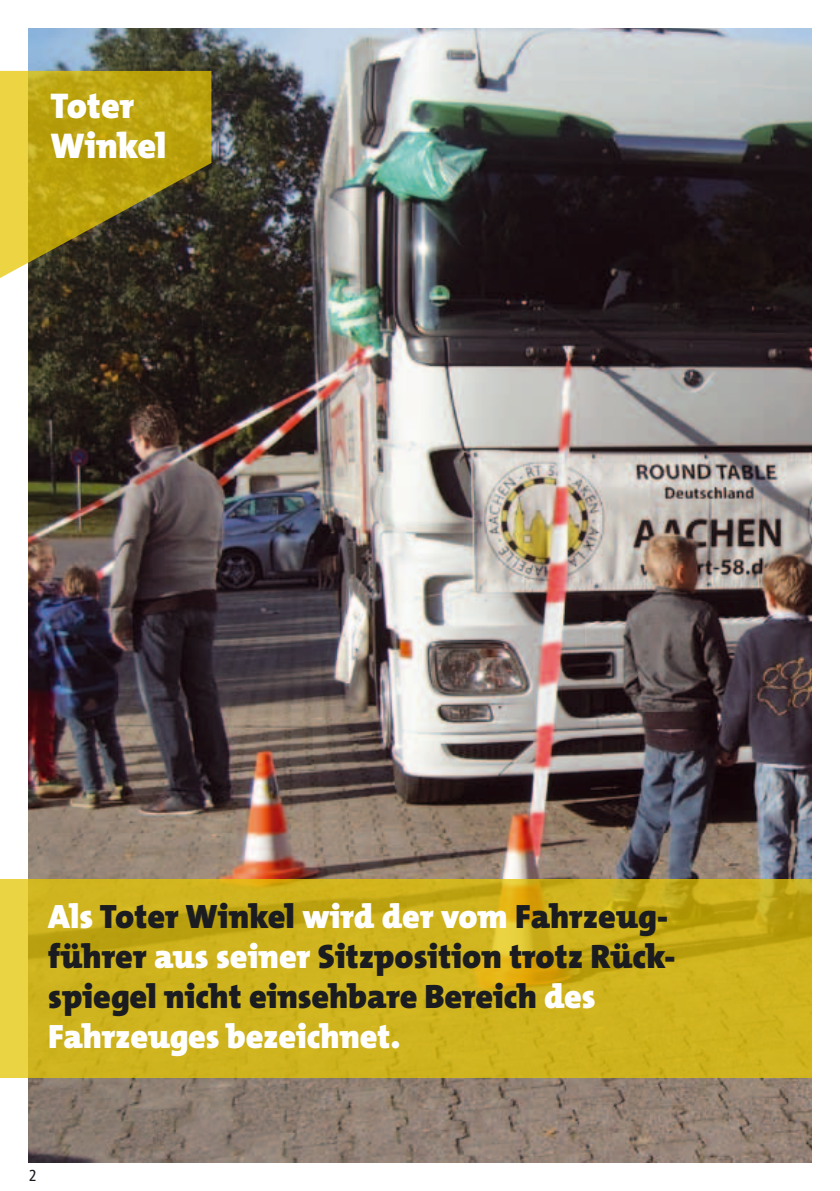
<style>
.page{position:relative;width:840px;height:1191px;background:#fff}
.page>*{position:absolute;margin:0;border:0;box-sizing:border-box;transform-origin:0 0}
.t1{font:900 36px/40px "The Mix";color:#fff}
.t2{font:900 34px/40px "The Mix";color:#1b1c20}
.t3{font:16px "Transit";color:#1b1c20}
.s1{color:#fff}
</style>
<div class="page">
<img style="left:28px;top:28px;width:783px;height:1134px">
<svg style="left:0;top:879px;width:811px;height:198px;fill:#cfb31e"></svg>
<svg style="left:0;top:71px;width:211px;height:216px"></svg>
<p class="t1" style="left:50px;top:86px;width:117px">Toter<br>Winkel</p>
<p class="t2" style="left:48px;top:895px;width:628px"><span class="s1">Als</span> Toter Winkel <span class="s1">wird der vom</span> Fahrzeug&shy;führer <span class="s1">aus seiner</span> Sitzposition trotz Rück&shy;spiegel nicht einsehbare Bereich <span class="s1">des Fahrzeuges bezeichnet.</span></p>
<p class="t3" style="left:29px;top:1166px;width:10px">2</p>
</div>
